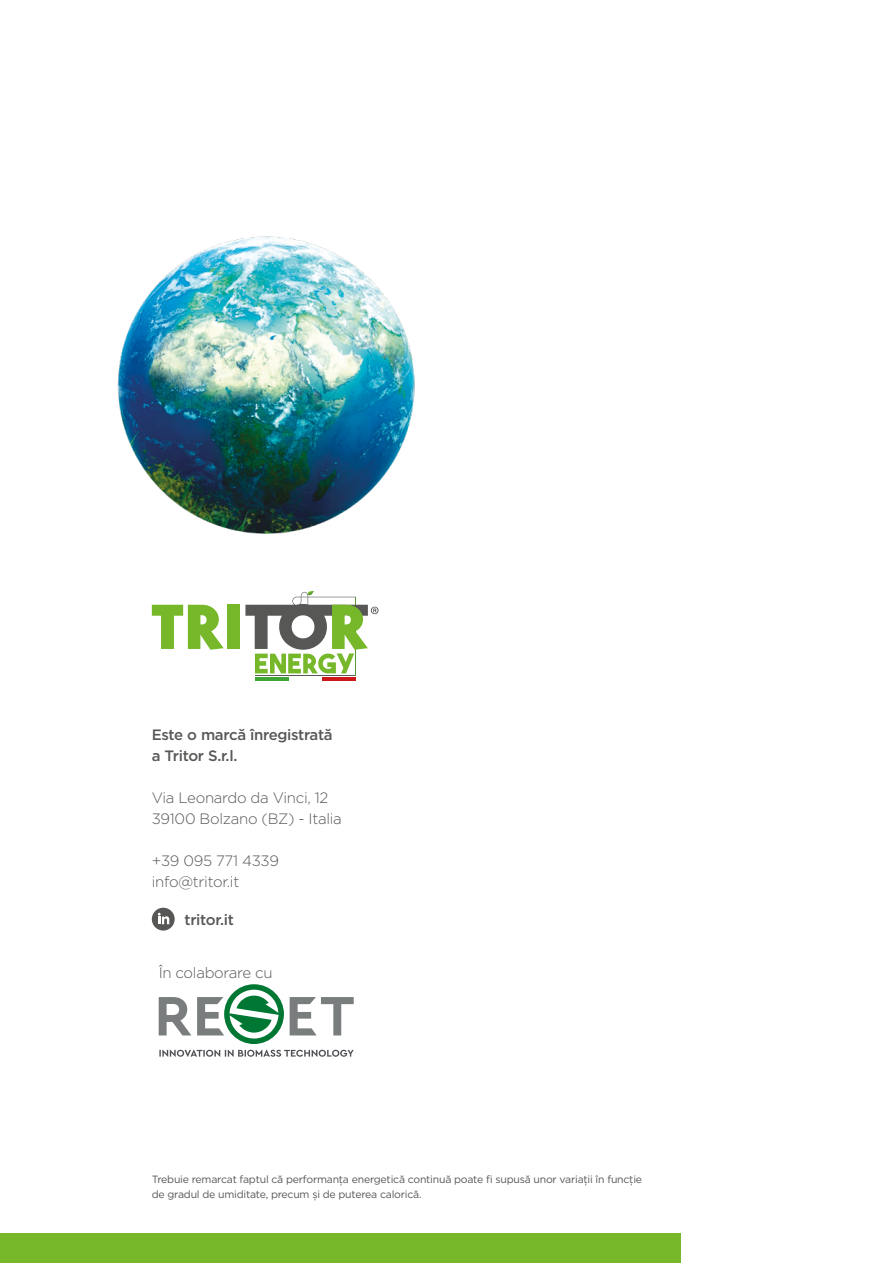
<style>
.page{position:relative;width:893px;height:1263px;background:#fff}
.page>*{position:absolute;margin:0;border:0;box-sizing:border-box;transform-origin:0 0}
.t1{font:300 15px/21px "Gotham";letter-spacing:-.02em;color:#575756}
.t2{font:500 15px/21px "Gotham";letter-spacing:-.02em;color:#575756}
.t3{font:10.5px/15px "Gotham";letter-spacing:-.02em;color:#575756}
</style>
<div class="page">
<hr style="left:255px;top:675px;width:101px;height:1px;background:#575756">
<svg style="left:152px;top:605px;width:72px;height:45px"></svg>
<div style="left:227px;top:605px;width:13px;height:44px;background:#76b82a"></div>
<hr style="left:355px;top:597px;width:1px;height:78px;background:#5c9833">
<svg style="left:245px;top:591px;width:134px;height:82px"></svg>
<hr style="left:255px;top:677px;width:34px;height:4px;background:#3fa535">
<hr style="left:322px;top:677px;width:34px;height:4px;background:#cd1719">
<div style="left:152px;top:908px;width:23px;height:22px;background:#575756;border-radius:11px"></div>
<svg style="left:158px;top:913px;width:11px;height:11px"></svg>
<div style="left:0;top:1233px;width:680px;height:30px;background:#76b82a"></div>
<img style="left:117px;top:236px;width:298px;height:298px">
<svg style="left:159px;top:1050px;width:195px;height:7px"></svg>
<svg style="left:159px;top:984px;width:195px;height:60px"></svg>
<h1 class="t2" style="left:152px;top:724px;width:182px">Este o marcă înregistrată a Tritor S.r.l.</h1>
<h1 class="t1" style="left:152px;top:787px;width:192px">Via Leonardo da Vinci, 12<br>39100 Bolzano (BZ) - Italia</h1>
<h1 class="t1" style="left:152px;top:850px;width:129px">+39 095 771 4339 info@tritor.it</h1>
<h1 class="t2" style="left:185px;top:909px;width:51px">tritor.it</h1>
<h1 class="t1" style="left:159px;top:962px;width:115px">În colaborare cu</h1>
<p class="t3" style="left:152px;top:1172px;width:492px">Trebuie remarcat faptul că performanţa energetică continuă poate fi supusă unor variaţii în funcţie de gradul de umiditate, precum și de puterea calorică.</p>
</div>
